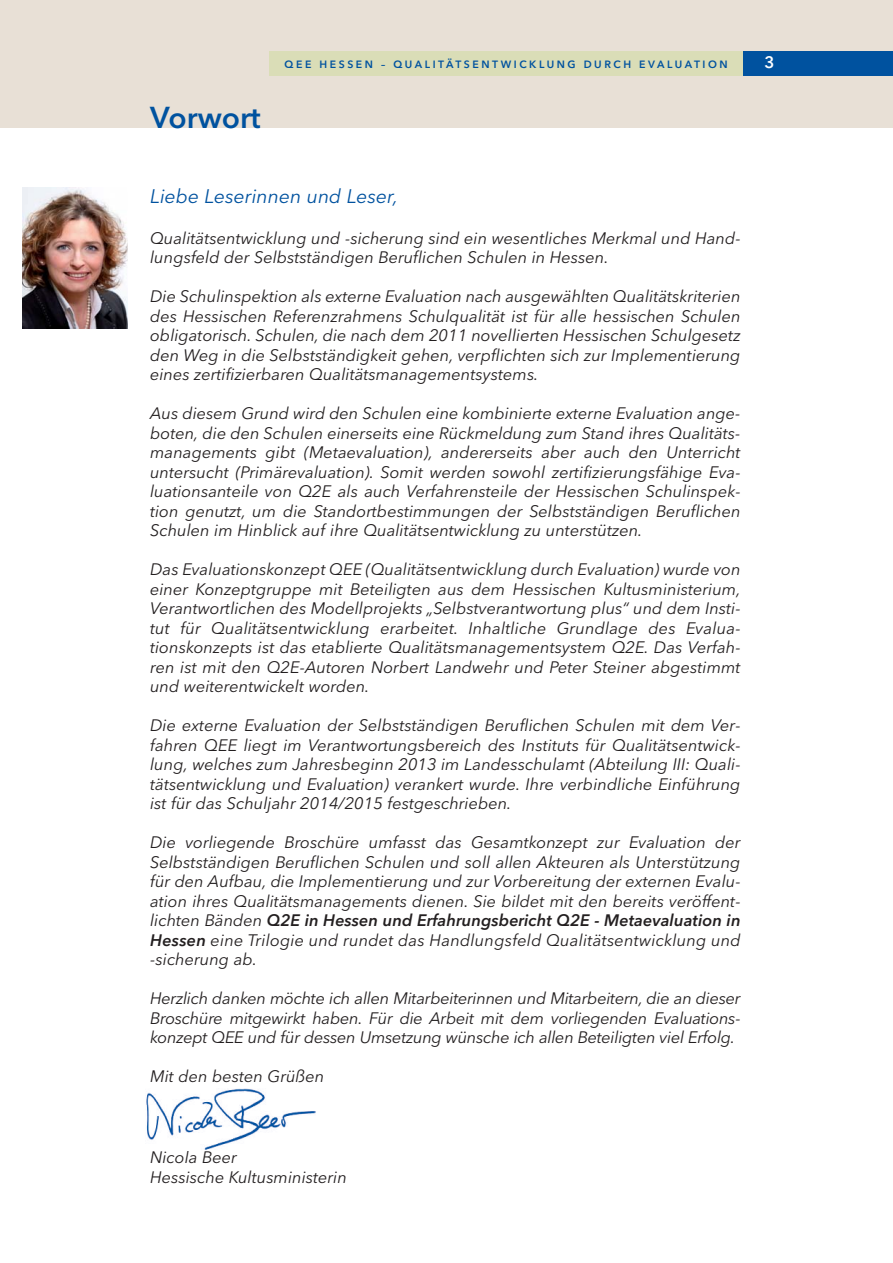
<style>
.page{position:relative;width:893px;height:1263px;background:#fff}
.page>*{position:absolute;margin:0;border:0;box-sizing:border-box;transform-origin:0 0}
.t1{font:600 30px "Avenir Next LT Pro";color:#00529f}
.t2{font:italic 19.5px "Avenir Next LT Pro";color:#00529f}
.t3{font:italic 16.5px/19.5px "Avenir Next LT Pro";color:#231f20;text-align:justify}
.t4{font:600 10.5px "Avenir Next LT Pro";letter-spacing:.245em;color:#00529f}
.s1{font-weight:600}
</style>
<div class="page">
<div style="left:0;top:0;width:892px;height:128px;background:#e8e0d6"></div>
<div style="left:270px;top:51px;width:622px;height:24px;background:#daddb7"></div>
<div style="left:743px;top:51px;width:149px;height:24px;background:#00529f"></div>
<img style="left:146px;top:1088px;width:170px;height:62px">
<img style="left:22px;top:187px;width:105px;height:142px">
<h1 class="t1" style="left:150px;top:105px;width:112px">Vorwort</h1>
<p class="t4" style="left:285px;top:60px;width:445px">QEE HESSEN – QUALITÄTSENTWICKLUNG DURCH EVALUATION</p>
<p class="t2" style="left:150px;top:189px;width:250px">Liebe Leserinnen und Leser,</p>
<p class="t3" style="left:150px;top:230px;width:592px">Qualitätsentwicklung und -sicherung sind ein wesentliches Merkmal und Hand - lungsfeld der Selbstständigen Beruflichen Schulen in Hessen.</p>
<p class="t3" style="left:150px;top:288px;width:592px">Die Schulinspektion als externe Evaluation nach ausgewählten Qualitätskri terien des Hessischen Referenzrahmens Schulqualität ist für alle hessischen Schulen obligatorisch. Schulen, die nach dem 2011 novellierten Hessischen Schul gesetz den Weg in die Selbstständigkeit gehen, verpflichten sich zur Implementierung eines zertifizierbaren Qualitätsmanagementsystems.</p>
<p class="t3" style="left:150px;top:405px;width:592px">Aus diesem Grund wird den Schulen eine kombinierte externe Evaluation ange&shy;boten, die den Schulen einerseits eine Rückmeldung zum Stand ihres Qualitäts - managements gibt (Metaevaluation), andererseits aber auch den Unterricht untersucht (Primärevaluation). Somit werden sowohl zertifizierungsfähige Eva&shy;luationsanteile von Q2E als auch Verfahrensteile der Hessischen Schulinspek - tion genutzt, um die Standortbestimmungen der Selbstständigen Beruflichen Schulen im Hinblick auf ihre Qualitätsentwicklung zu unterstützen.</p>
<p class="t3" style="left:150px;top:561px;width:592px">Das Evaluationskonzept QEE (Qualitätsentwicklung durch Evaluation) wurde von einer Konzeptgruppe mit Beteiligten aus dem Hessischen Kultusminis terium, Verantwortlichen des Modellprojekts „Selbstverantwortung plus“ und dem In s ti - tut für Qualitätsentwicklung erarbeitet. Inhaltliche Grundlage des Evalua - tionskonzepts ist das etablierte Qualitätsmanagementsystem Q2E. Das Verfah - ren ist mit den Q2E-Autoren Norbert Landwehr und Peter Steiner abgestimmt und weiterentwickelt worden.</p>
<p class="t3" style="left:150px;top:717px;width:592px">Die externe Evaluation der Selbstständigen Beruflichen Schulen mit dem Ver - fahren QEE liegt im Verantwortungsbereich des Instituts für Qualitätsentwick - lung, welches zum Jahresbeginn 2013 im Landesschulamt (Abteilung III: Quali&shy;tätsentwicklung und Evaluation) verankert wurde. Ihre verbindliche Einführung ist für das Schuljahr 2014/2015 festgeschrieben.</p>
<p class="t3" style="left:150px;top:834px;width:592px">Die vorliegende Broschüre umfasst das Gesamtkonzept zur Evaluation der Selbst ständigen Beruflichen Schulen und soll allen Akteuren als Unterstützung für den Aufbau, die Implementierung und zur Vorbereitung der externen Evalu - ation ihres Qualitätsmanagements dienen. Sie bildet mit den bereits veröffent&shy;lichten Bänden <span class="s1">Q2E in Hessen und Erfahrungsbericht Q2E - Metaevaluation in Hessen</span> eine Trilogie und rundet das Handlungsfeld Qualitätsentwicklung und -sicherung ab.</p>
<p class="t3" style="left:150px;top:990px;width:592px">Herzlich danken möchte ich allen Mitarbeiterinnen und Mitarbeitern, die an die ser Broschüre mitgewirkt haben. Für die Arbeit mit dem vorliegenden Eva lua tions - konzept QEE und für dessen Umsetzung wünsche ich allen Beteiligten viel Erfolg.</p>
<p class="t3" style="left:150px;top:1068px;width:176px">Mit den besten Grüßen</p>
<p class="t3" style="left:150px;top:1149px;width:198px">Nicola Beer<br>Hessische Kultusministerin</p>
</div>
